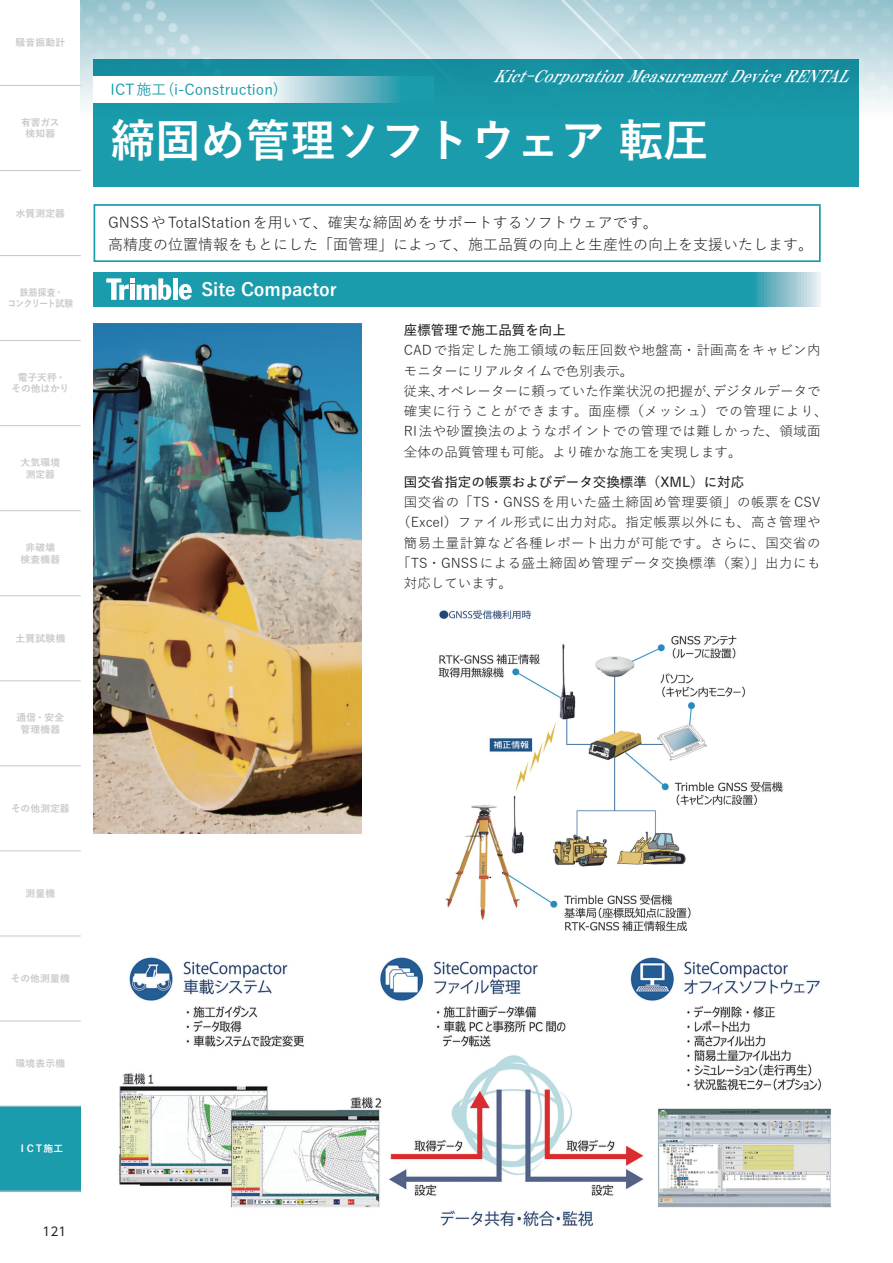
<style>
.page{position:relative;width:893px;height:1263px;background:#fff}
.page>*{position:absolute;margin:0;border:0;box-sizing:border-box;transform-origin:0 0}
.t1{font:700 45px "Yu Go Pr 6 N";color:#fff}
.t2{font:700 18px "Yu Go Pr 6 N";color:#fff}
.t3{font:italic 16.5px "HGS Mincho E";color:#fff}
.t4{font:15px "Yu Go Pr 6 N";color:#231f20}
.t5{font:500 15px "Yu Go Pr 6 N";color:#1a9cac}
.t6{font:13.5px/20.2px "Yu Go Pr 6 N";letter-spacing:.03em;color:#231f20}
.t7{font:600 13.5px "Yu Go Pr 6 N";color:#231f20}
.t8{font:13.5px "Yu Go Pr 6 N";color:#231f20}
.t9{font:12px "UD Shin Go NT Pr 6 N";color:#231f20}
.t10{font:700 9.75px/11.2px "Yu Go Pr 6 N";letter-spacing:.015em;color:#c7c8ca;text-align:center}
.t11{font:700 9.75px/11.2px "Yu Go Pr 6 N";letter-spacing:-.07em;color:#c7c8ca;text-align:center;scale:.9 1}
.t12{font:700 9.75px/11.2px "Yu Go Pr 6 N";letter-spacing:-.005em;color:#c7c8ca;text-align:center}
.t13{font:700 9.75px "Yu Go Pr 6 N";letter-spacing:-.08em;color:#fff}
</style>
<div class="page">
<img style="left:81px;top:0;width:812px;height:187px">
<div style="left:94px;top:60px;width:765px;height:127px;background:#1a9cac"></div>
<svg style="left:94px;top:77px;width:303px;height:25px;background:#d2e7eb"></svg>
<div style="left:94px;top:204px;width:727px;height:58px;border:2px solid #1a9cac"></div>
<svg style="left:94px;top:272px;width:727px;height:34px;background:#259faf"></svg>
<img style="left:94px;top:323px;width:267px;height:510px">
<img style="left:119px;top:957px;width:712px;height:270px">
<img style="left:438px;top:610px;width:345px;height:322px">
<hr style="left:173px;top:278px;width:4px;height:22px;background:#fff">
<svg style="left:179px;top:284px;width:13px;height:16px"></svg>
<svg style="left:106px;top:278px;width:65px;height:22px"></svg>
<div style="left:0;top:1106px;width:81px;height:85px;background:#1a9cac"></div>
<hr style="left:0;top:85px;width:81px;height:1px;background:#c7c8ca">
<hr style="left:0;top:170px;width:81px;height:1px;background:#c7c8ca">
<hr style="left:0;top:255px;width:81px;height:1px;background:#c7c8ca">
<hr style="left:0;top:340px;width:81px;height:1px;background:#c7c8ca">
<hr style="left:0;top:425px;width:81px;height:1px;background:#c7c8ca">
<hr style="left:0;top:510px;width:81px;height:1px;background:#c7c8ca">
<hr style="left:0;top:595px;width:81px;height:1px;background:#c7c8ca">
<hr style="left:0;top:680px;width:81px;height:1px;background:#c7c8ca">
<hr style="left:0;top:765px;width:81px;height:1px;background:#c7c8ca">
<hr style="left:0;top:850px;width:81px;height:1px;background:#c7c8ca">
<hr style="left:0;top:935px;width:81px;height:1px;background:#c7c8ca">
<hr style="left:0;top:1020px;width:81px;height:1px;background:#c7c8ca">
<hr style="left:0;top:1106px;width:81px;height:1px;background:#c7c8ca">
<hr style="left:0;top:1191px;width:81px;height:1px;background:#c7c8ca">
<p class="t10" style="left:15px;top:37px;width:51px">騒音振動計</p>
<p class="t10" style="left:21px;top:117px;width:40px">有害ガス検知器</p>
<p class="t10" style="left:16px;top:208px;width:51px">水質測定器</p>
<p class="t11" style="left:7px;top:287px;width:75px">鉄筋探査・<br>コンクリート試験</p>
<p class="t12" style="left:12px;top:372px;width:59px">電子天秤・その他はかり</p>
<p class="t10" style="left:20px;top:457px;width:41px">大気環境測定器</p>
<p class="t10" style="left:21px;top:542px;width:41px">非破壊検査機器</p>
<p class="t10" style="left:15px;top:633px;width:52px">土質試験機</p>
<p class="t10" style="left:17px;top:712px;width:49px">通信・安全管理機器</p>
<p class="t10" style="left:11px;top:803px;width:60px">その他測定器</p>
<p class="t10" style="left:26px;top:888px;width:31px">測量機</p>
<p class="t10" style="left:11px;top:973px;width:60px">その他測量機</p>
<p class="t10" style="left:16px;top:1058px;width:51px">環境表示機</p>
<p class="t13" style="left:18px;top:1143px;width:47px">ＩＣＴ施工</p>
<p class="t9" style="left:43px;top:1222px;width:25px">121</p>
<p class="t3" style="left:493px;top:68px;width:365px">Kict-CorporationMeasurementDeviceRENTAL</p>
<p class="t5" style="left:111px;top:76px;width:170px">ICT施工 (i-Construction)</p>
<p class="t1" style="left:111px;top:116px;width:599px">締固め管理ソフトウェア転圧</p>
<p class="t4" style="left:108px;top:208px;width:551px">GNSSやTotalStationを用いて、確実な締固めをサポートするソフトウェアです。</p>
<p class="t4" style="left:108px;top:231px;width:706px">高精度の位置情報をもとにした「面管理」によって、施工品質の向上と生産性の向上を支援いたします。</p>
<p class="t2" style="left:106px;top:279px;width:232px">　　　　　 Site Compactor</p>
<p class="t7" style="left:404px;top:318px;width:163px">座標管理で施工品質を向上</p>
<p class="t6" style="left:404px;top:338px;width:418px">CADで指定した施工領域の転圧回数や地盤高・計画高をキャビン内モニターにリアルタイムで色別表示。</p>
<p class="t6" style="left:404px;top:379px;width:425px">従来、オペレーターに頼っていた作業状況の把握が、デジタルデータで確実に行うことができます。面座標（メッシュ）での管理により、RI法や砂置換法のようなポイントでの管理では難しかった、領域面全体の品質管理も可能。より確かな施工を実現します。</p>
<p class="t7" style="left:404px;top:469px;width:342px">国交省指定の帳票およびデータ交換標準（XML）に対応</p>
<p class="t6" style="left:404px;top:490px;width:418px">国交省の「TS・GNSSを用いた盛土締固め管理要領」の帳票をCSV</p>
<p class="t6" style="left:397px;top:511px;width:425px">（Excel）ファイル形式に出力対応。指定帳票以外にも、高さ管理や</p>
<p class="t6" style="left:404px;top:531px;width:418px">簡易土量計算など各種レポート出力が可能です。さらに、国交省の</p>
<p class="t6" style="left:397px;top:551px;width:425px">「TS・GNSSによる盛土締固め管理データ交換標準（案）」出力にも</p>
<p class="t8" style="left:404px;top:571px;width:109px">対応しています。</p>
</div>
